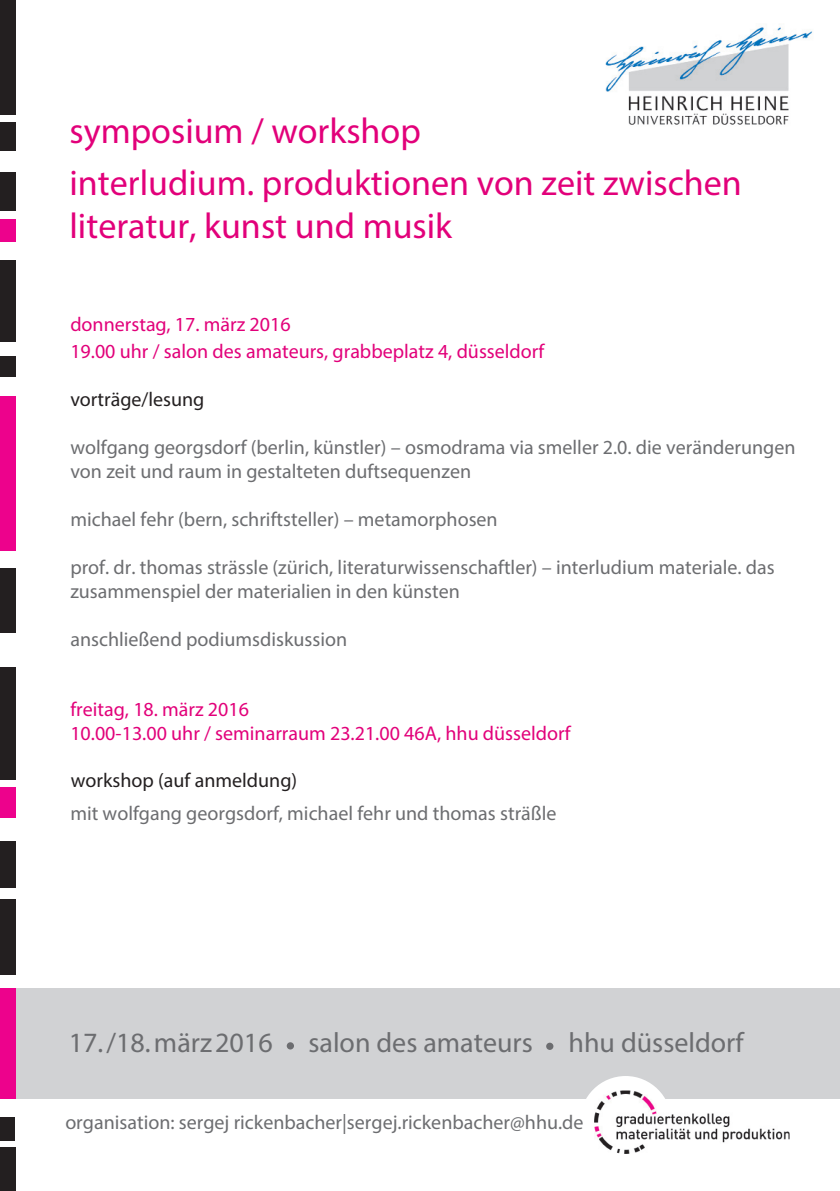
<style>
.page{position:relative;width:840px;height:1191px;background:#fff}
.page>*{position:absolute;margin:0;border:0;box-sizing:border-box;transform-origin:0 0}
.t1{font:36px/52px "Myriad Pro";color:#e2007a}
.t2{font:28px "Myriad Pro";color:#6c6d70}
.t3{font:20px/24px "Myriad Pro";color:#6c6d70}
.t4{font:20px/24px "Myriad Pro";color:#e2007a}
.t5{font:20px "Myriad Pro";color:#231f20}
</style>
<div class="page">
<div style="left:0;top:988px;width:839px;height:110px;background:#d1d2d4"></div>
<div style="left:579px;top:1076px;width:92px;height:91px;background:#fff;border-radius:50%"></div>
<img style="left:594px;top:1090px;width:195px;height:63px">
<img style="left:605px;top:27px;width:208px;height:98px">
<div style="left:0;top:569px;width:15px;height:64px;background:#231f20"></div>
<div style="left:0;top:396px;width:15px;height:155px;background:#ed028c"></div>
<div style="left:0;top:260px;width:15px;height:82px;background:#231f20"></div>
<div style="left:0;top:172px;width:15px;height:38px;background:#231f20"></div>
<div style="left:0;top:219px;width:15px;height:23px;background:#ed028c"></div>
<div style="left:0;top:0;width:15px;height:115px;background:#231f20"></div>
<div style="left:0;top:356px;width:15px;height:21px;background:#231f20"></div>
<div style="left:0;top:122px;width:15px;height:29px;background:#231f20"></div>
<div style="left:0;top:988px;width:15px;height:110px;background:#ed028c"></div>
<div style="left:0;top:841px;width:15px;height:46px;background:#231f20"></div>
<div style="left:0;top:899px;width:15px;height:76px;background:#231f20"></div>
<div style="left:0;top:667px;width:15px;height:112px;background:#231f20"></div>
<div style="left:0;top:1147px;width:15px;height:44px;background:#231f20"></div>
<div style="left:0;top:787px;width:15px;height:31px;background:#ed028c"></div>
<div style="left:0;top:1117px;width:15px;height:23px;background:#231f20"></div>
<div style="left:286px;top:1042px;width:8px;height:7px;background:#6c6d70;border-radius:50%"></div>
<div style="left:546px;top:1042px;width:7px;height:8px;background:#6c6d70;border-radius:50%"></div>
<p class="t1" style="left:69px;top:105px;width:673px">symposium / workshop<br>interludium. produktionen von zeit zwischen</p>
<p class="t1" style="left:69px;top:200px;width:384px">literatur, kunst und musik</p>
<p class="t4" style="left:70px;top:312px;width:222px">donnerstag, 17. märz 2016</p>
<p class="t4" style="left:70px;top:339px;width:475px">19.00 uhr / salon des amateurs, grabbeplatz 4, düsseldorf</p>
<p class="t5" style="left:70px;top:387px;width:135px">vorträge/lesung</p>
<p class="t3" style="left:70px;top:435px;width:726px">wolfgang georgsdorf (berlin, künstler) – osmodrama via smeller 2.0. die veränderungen von zeit und raum in gestalteten duftsequenzen</p>
<p class="t3" style="left:70px;top:507px;width:428px">michael fehr (bern, schriftsteller) – metamorphosen</p>
<p class="t3" style="left:70px;top:555px;width:705px">prof. dr. thomas strässle (zürich, literaturwissenschaftler) – interludium materiale. das zusammenspiel der materialien in den künsten</p>
<p class="t3" style="left:70px;top:627px;width:278px">anschließend podiumsdiskussion</p>
<p class="t4" style="left:70px;top:697px;width:501px">freitag, 18. märz 2016<br>10.00-13.00 uhr / seminarraum 23.21.00 46A, hhu düsseldorf</p>
<p class="t5" style="left:71px;top:767px;width:228px">workshop (auf anmeldung)</p>
<p class="t3" style="left:70px;top:801px;width:487px">mit wolfgang georgsdorf, michael fehr und thomas sträßle</p>
<p class="t2" style="left:69px;top:1025px;width:205px">17. /18. märz 2016</p>
<p class="t2" style="left:308px;top:1025px;width:226px">salon des amateurs</p>
<p class="t2" style="left:568px;top:1025px;width:176px">hhu düsseldorf</p>
<p class="t3" style="left:65px;top:1110px;width:519px">organisation: sergej rickenbacher|sergej.rickenbacher@hhu.de</p>
</div>
